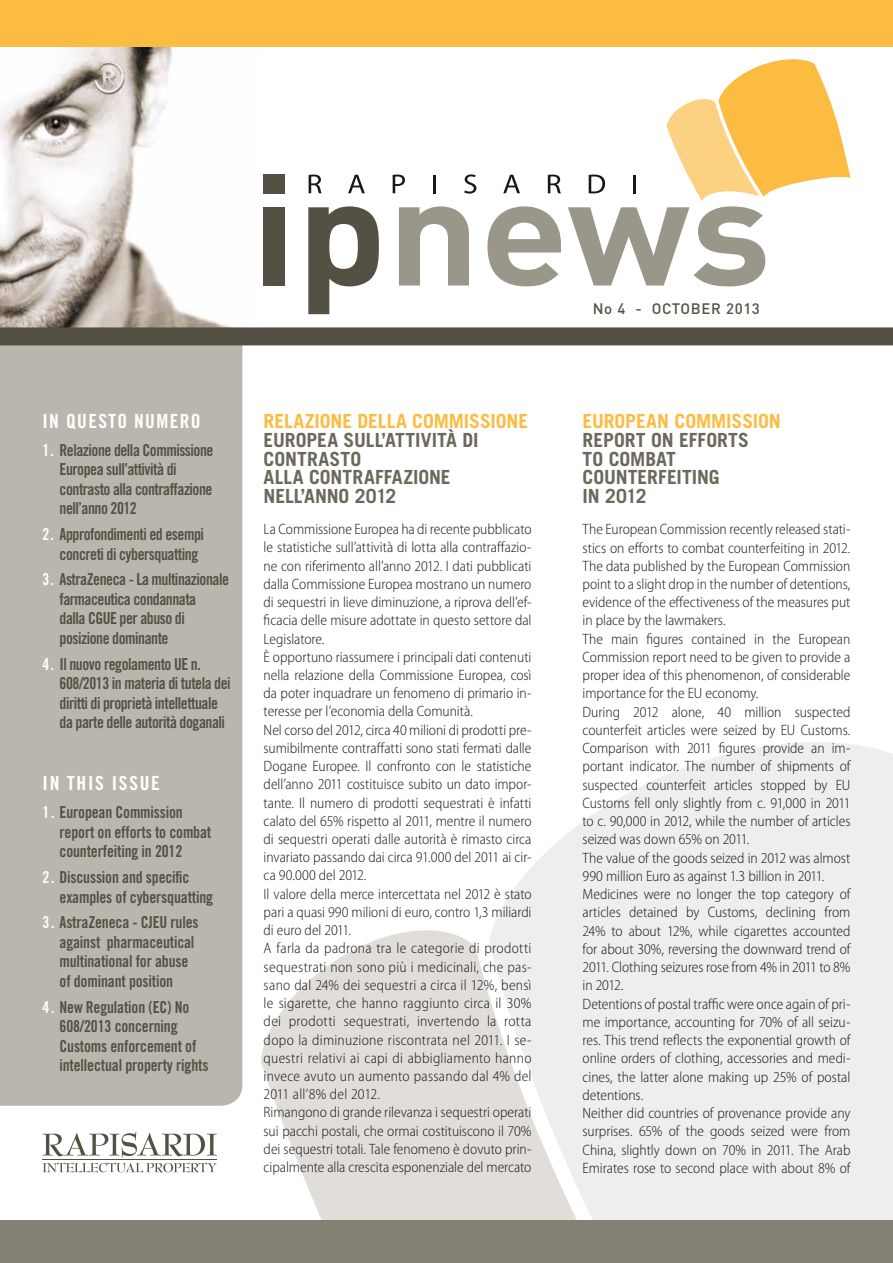
<style>
.page{position:relative;width:893px;height:1263px;background:#fff}
.page>*{position:absolute;margin:0;border:0;box-sizing:border-box;transform-origin:0 0}
.t1{font:700 19.5px/18.8px "Trade Gothic LT Std";color:#6d685c}
.t2{font:700 19.5px "Trade Gothic LT Std";letter-spacing:-.005em;color:#fbbc41}
.t3{font:19.5px "Trade Gothic LT Std Bd Cn 20";letter-spacing:.07em;color:#fff}
.t4{font:19.5px "Trade Gothic LT Std Bd Cn 20";letter-spacing:.09em;color:#fff}
.t5{font:16.5px/19.5px "Trade Gothic LT Std Bd Cn 20";letter-spacing:-.03em;color:#555044;scale:.95 1}
.t6{font:16.5px/19.5px "Trade Gothic LT Std Bd Cn 20";letter-spacing:-.01em;color:#555044;scale:.95 1}
.t7{font:300 semi-condensed 15px/18.3px "Myriad Pro";color:#181716}
.t8{font:500 15px "DIN";letter-spacing:.04em;color:#555044}
.s1{color:#fff}
</style>
<div class="page">
<svg style="left:261px;top:930px;width:228px;height:290px;fill:#e1ded9"></svg>
<svg style="left:489px;top:742px;width:404px;height:478px;background:#f0efed"></svg>
<svg style="left:43px;top:1132px;width:174px;height:41px"></svg>
<hr style="left:43px;top:1159px;width:174px;height:1px;background:#555044">
<div style="left:0;top:345px;width:242px;height:761px;background:#bbb6ad"></div>
<div style="left:0;top:1220px;width:893px;height:43px;background:#858074"></div>
<img style="left:0;top:47px;width:233px;height:280px">
<div style="left:0;top:327px;width:893px;height:18px;background:#555044"></div>
<div style="left:0;top:0;width:893px;height:47px;background:#fbbc41"></div>
<div style="left:264px;top:174px;width:21px;height:20px;background:#555044"></div>
<div style="left:264px;top:207px;width:21px;height:78px;background:#555044"></div>
<svg style="left:308px;top:206px;width:71px;height:108px"></svg>
<svg style="left:399px;top:206px;width:70px;height:79px"></svg>
<svg style="left:487px;top:206px;width:74px;height:80px"></svg>
<svg style="left:309px;top:175px;width:13px;height:18px"></svg>
<svg style="left:348px;top:175px;width:17px;height:18px"></svg>
<svg style="left:393px;top:175px;width:12px;height:18px"></svg>
<hr style="left:433px;top:175px;width:3px;height:18px;background:#181716">
<svg style="left:464px;top:174px;width:12px;height:20px"></svg>
<svg style="left:503px;top:175px;width:17px;height:18px"></svg>
<svg style="left:548px;top:175px;width:13px;height:18px"></svg>
<svg style="left:568px;top:59px;width:282px;height:227px"></svg>
<hr style="left:633px;top:175px;width:3px;height:18px;background:#181716">
<h1 class="t3" style="left:43px;top:409px;width:160px">IN QUESTO NUMERO</h1>
<p class="t5" style="left:60px;top:440px;width:164px;text-indent:-17px"><span class="s1">1.</span> Relazione della Commissione<br>Europea sull’attività di contrasto alla contraffazione nell’anno 2012</p>
<p class="t5" style="left:60px;top:524px;width:154px;text-indent:-17px"><span class="s1">2.</span> Approfondimenti ed esempi concreti di cybersquatting</p>
<p class="t5" style="left:60px;top:570px;width:180px;text-indent:-17px"><span class="s1">3.</span> AstraZeneca - La multinazionale farmaceutica condannata<br>dalla CGUE per abuso di posizione dominante</p>
<p class="t5" style="left:60px;top:654px;width:182px;text-indent:-17px"><span class="s1">4.</span> Il nuovo regolamento UE n.<br>608/2013 in materia di tutela dei diritti di proprietà intellettuale da parte delle autorità doganali</p>
<h1 class="t4" style="left:43px;top:771px;width:119px">IN THIS ISSUE</h1>
<p class="t6" style="left:60px;top:802px;width:161px;text-indent:-17px"><span class="s1">1.</span> European Commission report on efforts to combat counterfeiting in 2012</p>
<p class="t6" style="left:60px;top:867px;width:163px;text-indent:-17px"><span class="s1">2.</span> Discussion and specific examples of cybersquatting</p>
<p class="t6" style="left:60px;top:913px;width:148px;text-indent:-17px"><span class="s1">3.</span> AstraZeneca - CJEU rules against pharmaceutical multinational for abuse of dominant position</p>
<p class="t6" style="left:60px;top:997px;width:158px;text-indent:-17px"><span class="s1">4.</span> New Regulation (EC) No<br>608/2013 concerning<br>Customs enforcement of intellectual property rights</p>
<h1 class="t2" style="left:264px;top:409px;width:266px">RELAZIONE DELLA COMMISSIONE</h1>
<h1 class="t1" style="left:264px;top:430px;width:217px">EUROPEA SULL’ATTIVITÀ DI<br>CONTRASTO<br>ALLA CONTRAFFAZIONE<br>NELL’ANNO 2012</h1>
<p class="t7" style="left:264px;top:520px;width:269px">La Commissione Europea ha di recente pubblicato le statistiche sull’attività di lotta alla contraffazio&shy;ne con riferimento all’anno 2012. I dati pubblicati dalla Commissione Europea mostrano un numero di sequestri in lieve diminuzione, a riprova dell’ef&shy;ficacia delle misure adottate in questo settore dal Legislatore.<br>È opportuno riassumere i principali dati contenuti nella relazione della Commissione Europea, così da poter inquadrare un fenomeno di primario in&shy;teresse per l’economia della Comunità.<br>Nel corso del 2012, circa 40 milioni di prodotti pre&shy;sumibilmente contraffatti sono stati fermati dalle Dogane Europee. Il confronto con le statistiche dell’anno 2011 costituisce subito un dato impor&shy;tante. Il numero di prodotti sequestrati è infatti calato del 65% rispetto al 2011, mentre il numero di sequestri operati dalle autorità è rimasto circa invariato passando dai circa 91.000 del 2011 ai cir&shy;ca 90.000 del 2012.<br>Il valore della merce intercettata nel 2012 è stato pari a quasi 990 milioni di euro, contro 1,3 miliardi di euro del 2011.<br>A farla da padrona tra le categorie di prodotti sequestrati non sono più i medicinali, che pas&shy;sano dal 24% dei sequestri a circa il 12%, bensì le sigarette, che hanno raggiunto circa il 30% dei prodotti sequestrati, invertendo la rotta dopo la diminuzione riscontrata nel 2011. I se&shy;questri relativi ai capi di abbigliamento hanno invece avuto un aumento passando dal 4% del 2011 all’8% del 2012.<br>Rimangono di grande rilevanza i sequestri operati sui pacchi postali, che ormai costituiscono il 70% dei sequestri totali. Tale fenomeno è dovuto prin&shy;cipalmente alla crescita esponenziale del mercato</p>
<p class="t8" style="left:593px;top:299px;width:169px">No 4 - OCTOBER 2013</p>
<h1 class="t2" style="left:583px;top:409px;width:200px">EUROPEAN COMMISSION</h1>
<h1 class="t1" style="left:583px;top:430px;width:168px">REPORT ON EFFORTS<br>TO COMBAT<br>COUNTERFEITING<br>IN 2012</h1>
<p class="t7" style="left:583px;top:520px;width:269px">The European Commission recently released stati&shy;stics on efforts to combat counterfeiting in 2012.<br>The data published by the European Commission point to a slight drop in the number of detentions, evidence of the effectiveness of the measures put in place by the lawmakers.<br>The main figures contained in the European Commission report need to be given to provide a proper idea of this phenomenon, of considerable importance for the EU economy.<br>During 2012 alone, 40 million suspected counterfeit articles were seized by EU Customs.<br>Comparison with 2011 figures provide an im&shy;portant indicator. The number of shipments of suspected counterfeit articles stopped by EU Customs fell only slightly from c. 91,000 in 2011 to c. 90,000 in 2012, while the number of articles seized was down 65% on 2011.<br>The value of the goods seized in 2012 was almost 990 million Euro as against 1.3 billion in 2011.<br>Medicines were no longer the top category of articles detained by Customs, declining from 24% to about 12%, while cigarettes accounted for about 30%, reversing the downward trend of 2011. Clothing seizures rose from 4% in 2011 to 8% in 2012.<br>Detentions of postal traffic were once again of pri&shy;me importance, accounting for 70% of all seizu&shy;res. This trend reflects the exponential growth of online orders of clothing, accessories and medi&shy;cines, the latter alone making up 25% of postal detentions.<br>Neither did countries of provenance provide any surprises. 65% of the goods seized were from China, slightly down on 70% in 2011. The Arab Emirates rose to second place with about 8% of</p>
</div>
